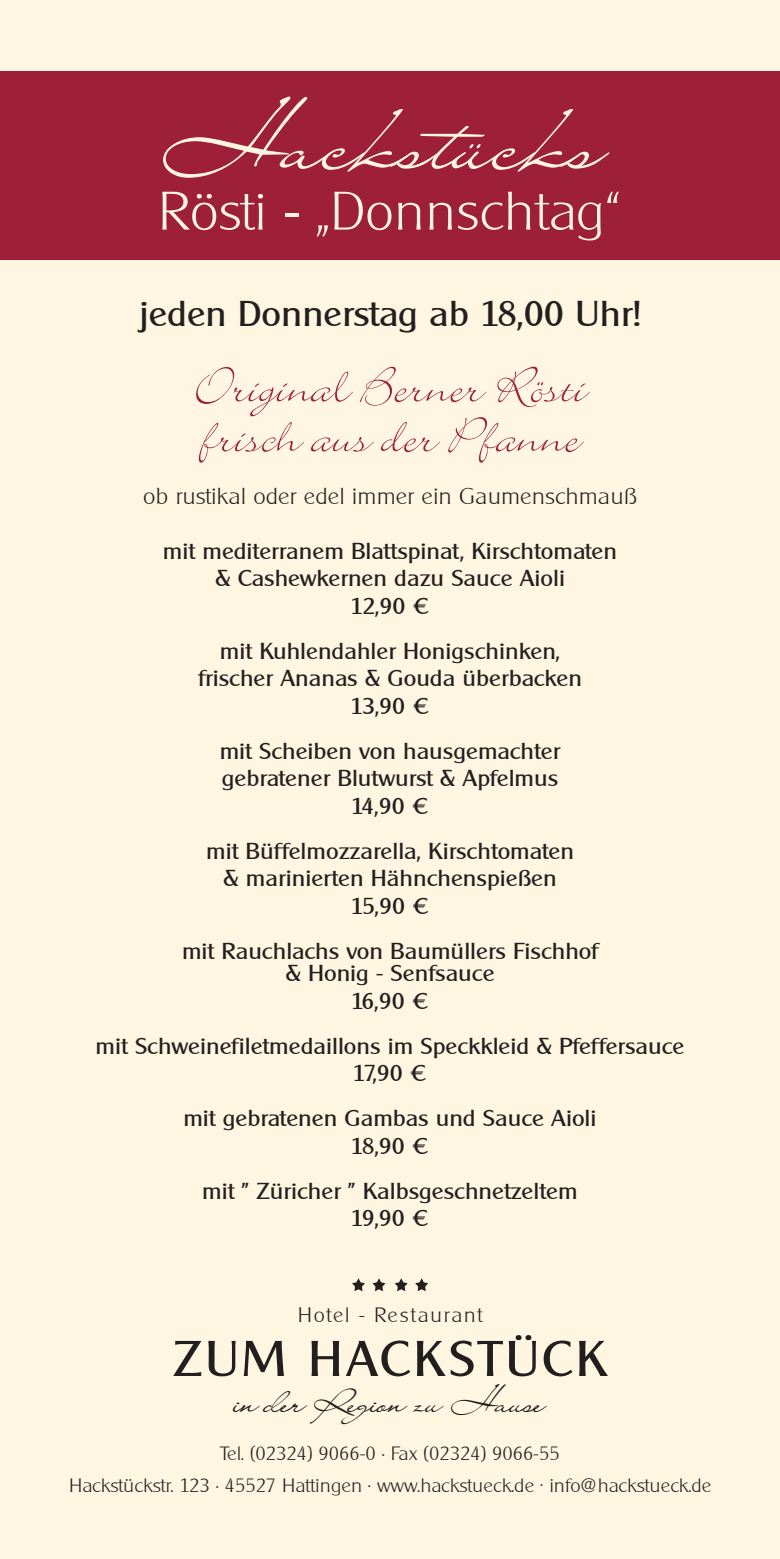
<style>
.page{position:relative;width:780px;height:1559px;background:#fff}
.page>*{position:absolute;margin:0;border:0;box-sizing:border-box;transform-origin:0 0}
.t1{font:89px "Lainie Day SH";color:#fef6e0;scale:1.1 1}
.t2{font:55px/50px "Bickley Script";color:#9d2038;scale:1.1 1}
.t3{font:200 52.5px "Alexander Becker";color:#fef6e0;scale:1.1 1}
.t4{font:48.5px "Alexander Becker";letter-spacing:.055em;color:#231f20;scale:1.1 1}
.t5{font:35px "Alexander Becker";color:#231f20;scale:1.1 1}
.t6{font:33.75px "Lainie Day SH";color:#231f20;scale:1.1 1}
.t7{font:22.5px/27.5px "Alexander Becker";color:#231f20;text-align:center;scale:1.1 1}
.t8{font:200 22.5px "Alexander Becker";color:#231f20;scale:1.1 1}
.t9{font:200 20.25px "Alexander Becker";letter-spacing:.065em;color:#231f20;scale:1.1 1}
.t10{font:200 18.75px/32.5px "Alexander Becker";color:#231f20;text-align:center;scale:1.1 1}
</style>
<div class="page">
<svg style="left:372px;top:1278px;width:13px;height:13px"></svg>
<svg style="left:352px;top:1278px;width:13px;height:13px"></svg>
<svg style="left:415px;top:1278px;width:13px;height:13px"></svg>
<svg style="left:394px;top:1278px;width:13px;height:13px"></svg>
<div style="left:0;top:71px;width:779px;height:189px;background:#9d2038"></div>
<svg style="left:469px;top:144px;width:11px;height:5px"></svg>
<h1 class="t1" style="left:162px;top:84px;width:404px">Hackstucks</h1>
<h3 class="t3" style="left:158px;top:179px;width:420px">Rösti - „Donnschtag“</h3>
<h3 class="t5" style="left:139px;top:293px;width:457px">jeden Donnerstag ab 18,00 Uhr!</h3>
<h2 class="t2" style="left:194px;top:365px;width:358px">Original Berner Rösti frisch aus der Pfanne</h2>
<p class="t8" style="left:143px;top:482px;width:450px">ob rustikal oder edel immer ein Gaumenschmauß</p>
<p class="t7" style="left:163px;top:537px;width:414px">mit mediterranem Blattspinat, Kirschtomaten &amp; Cashewkernen dazu Sauce Aioli<br>12,90 €</p>
<p class="t7" style="left:198px;top:637px;width:350px">mit Kuhlendahler Honigschinken, frischer Ananas &amp; Gouda überbacken<br>13,90 €</p>
<p class="t7" style="left:220px;top:737px;width:311px">mit Scheiben von hausgemachter gebratener Blutwurst &amp; Apfelmus<br>14,90 €</p>
<p class="t7" style="left:206px;top:837px;width:336px">mit Büffelmozzarella, Kirschtomaten &amp; marinierten Hähnchenspießen<br>15,90 €</p>
<p class="t7" style="left:182px;top:939px;width:379px;line-height:22.5px">mit Rauchlachs von Baumüllers Fischhof &amp; Honig - Senfsauce</p>
<p class="t7" style="left:96px;top:978px;width:536px;line-height:45px">16,90 €<br>mit Schweinefiletmedaillons im Speckkleid &amp; Pfeffersauce</p>
<p class="t7" style="left:183px;top:1051px;width:377px;line-height:45px">17,90 €<br>mit gebratenen Gambas und Sauce Aioli</p>
<p class="t7" style="left:202px;top:1123px;width:342px;line-height:45px">18,90 €<br>mit " Züricher " Kalbsgeschnetzeltem</p>
<p class="t7" style="left:351px;top:1204px;width:73px">19,90 €</p>
<p class="t9" style="left:298px;top:1302px;width:169px">Hotel - Restaurant</p>
<h3 class="t4" style="left:173px;top:1329px;width:396px">ZUM HACKSTÜCK</h3>
<h3 class="t6" style="left:235px;top:1379px;width:284px">in der Region zu Hause</h3>
<p class="t10" style="left:69px;top:1437px;width:585px">Tel. (02324) 9066-0 • Fax (02324) 9066-55<br>Hackstückstr. 123 • 45527 Hattingen . www.hackstueck.de • info@hackstueck.de</p>
</div>
